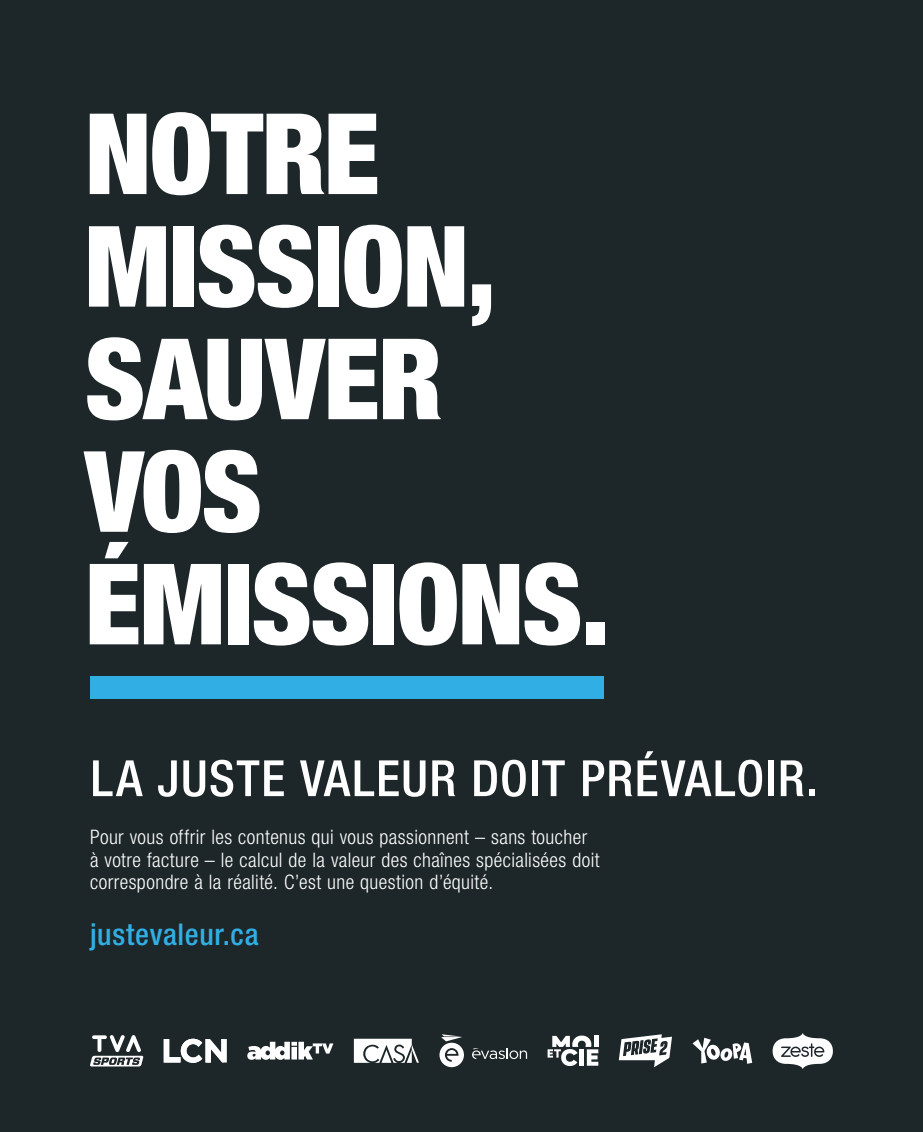
<style>
.page{position:relative;width:923px;height:1132px;background:#fff}
.page>*{position:absolute;margin:0;border:0;box-sizing:border-box;transform-origin:0 0}
.t1{font:900 condensed 112.5px/112.5px "Helvetica Neue";letter-spacing:-.015em;color:#fff}
.t2{font:500 condensed 50px "Helvetica Neue LT Std";letter-spacing:.025em;color:#fff}
.t3{font:500 condensed 30px "Helvetica Neue LT Std";letter-spacing:.02em;color:#31afe4}
.t4{font:300 condensed 20px/22.5px "Helvetica Neue LT Std";letter-spacing:.02em;color:#fff}
</style>
<div class="page">
<div style="left:0;top:0;width:922px;height:1131px;background:#1d2629"></div>
<div style="left:90px;top:676px;width:513px;height:22px;background:#31afe4"></div>
<svg style="left:247px;top:1041px;width:86px;height:18px"></svg>
<svg style="left:547px;top:1035px;width:51px;height:30px"></svg>
<svg style="left:90px;top:1035px;width:53px;height:31px"></svg>
<svg style="left:692px;top:1037px;width:60px;height:26px"></svg>
<svg style="left:354px;top:1038px;width:65px;height:24px"></svg>
<svg style="left:164px;top:1038px;width:63px;height:24px"></svg>
<svg style="left:618px;top:1034px;width:54px;height:33px"></svg>
<svg style="left:772px;top:1033px;width:60px;height:36px"></svg>
<svg style="left:439px;top:1034px;width:25px;height:33px"></svg>
<svg style="left:472px;top:1048px;width:55px;height:10px"></svg>
<p class="t1" style="left:85px;top:91px;width:413px">NOTRE<br>MISSION,</p>
<p class="t1" style="left:85px;top:316px;width:359px">SAUVER</p>
<p class="t1" style="left:85px;top:429px;width:179px">VOS</p>
<p class="t1" style="left:85px;top:541px;width:526px">ÉMISSIONS.</p>
<p class="t2" style="left:91px;top:748px;width:729px">LA JUSTE VALEUR DOIT PRÉVALOIR.</p>
<p class="t4" style="left:90px;top:825px;width:511px">Pour vous offrir les contenus qui vous passionnent – sans toucher à votre facture – le calcul de la valeur des chaînes spécialisées doit correspondre à la réalité. C’est une question d’équité.</p>
<p class="t3" style="left:90px;top:915px;width:170px">justevaleur.ca</p>
</div>
